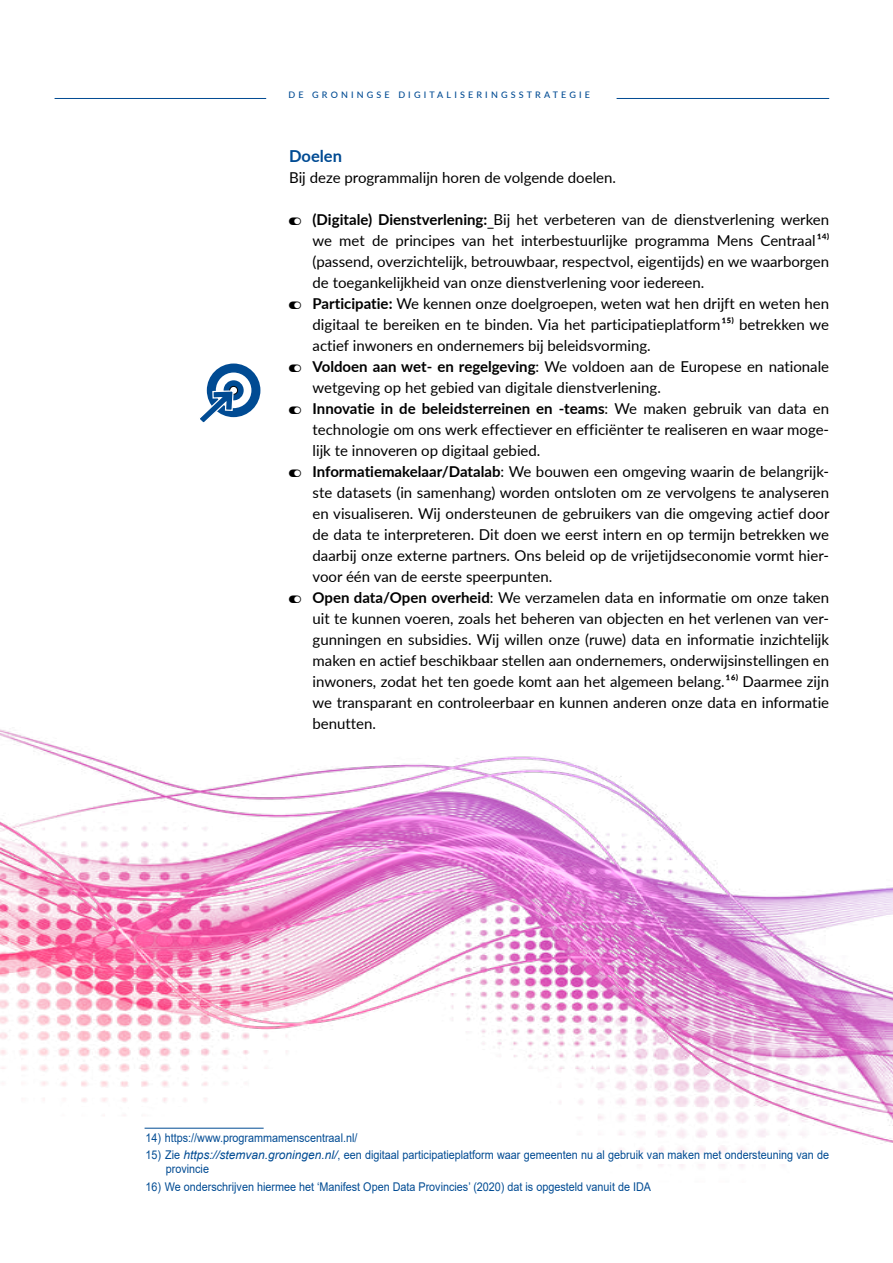
<style>
.page{position:relative;width:893px;height:1263px;background:#fff}
.page>*{position:absolute;margin:0;border:0;box-sizing:border-box;transform-origin:0 0}
._1_1_1{font:700 16.5px "Lato";color:#004b93}
.broodtekst{font:15px/21px "Lato";color:#000;text-align:justify}
.Footnote_text{font:12px/13.5px "Arial";color:#004b93;scale:.9 1}
.t1{font:500 9px "Lato";letter-spacing:.35em;color:#004b93}
.s1{font-weight:700}
.s2{font-weight:600}
.s3{font-style:italic}
</style>
<div class="page">
<div style="left:207px;top:363px;width:53px;height:54px;background:#004b93;border-radius:50%"></div>
<div style="left:216px;top:372px;width:35px;height:36px;background:#fff;border-radius:50%"></div>
<div style="left:224px;top:380px;width:20px;height:20px;background:#004b93;border-radius:50%"></div>
<div style="left:230px;top:386px;width:8px;height:8px;background:#fff;border-radius:50%"></div>
<div style="left:229px;top:386px;width:9px;height:8px;border:1px solid #000;border-radius:50%"></div>
<svg style="left:200px;top:390px;width:34px;height:33px"></svg>
<img style="left:0;top:729px;width:893px;height:438px">
<hr style="left:55px;top:98px;width:211px;height:1px;background:#004b93">
<hr style="left:617px;top:98px;width:212px;height:1px;background:#004b93">
<p class="t1" style="left:288px;top:88px;width:303px">DE GRONINGSE DIGITALISERINGSSTRATEGIE</p>
<h3 class="_1_1_1" style="left:289px;top:144px;width:54px">Doelen</h3>
<p class="broodtekst" style="left:289px;top:166px;width:327px">Bij deze programmalijn horen de volgende doelen.</p>
<p class="broodtekst" style="left:313px;top:208px;width:518px"><span class="s1">(Digitale) Dienstverlening:</span> Bij het verbeteren van de dienstverlening werken we met de principes van het interbestuurlijke programma Mens Centraal <span class="s2">14) </span>(passend, overzichtelijk, betrouwbaar, respectvol, eigentijds) en we waarborgen de toegankelijkheid van onze dienstverlening voor iedereen.</p>
<p class="broodtekst" style="left:313px;top:292px;width:518px"><span class="s1">Participatie:</span> We kennen onze doelgroepen, weten wat hen drijft en weten hen digitaal te bereiken en te binden. Via het participatieplatform <span class="s2">15)</span> betrekken we actief inwoners en ondernemers bij beleidsvorming.</p>
<p class="broodtekst" style="left:313px;top:355px;width:518px"><span class="s1">Voldoen aan wet- en regelgeving</span>: We voldoen aan de Europese en nationale wetgeving op het gebied van digitale dienstverlening.</p>
<p class="broodtekst" style="left:313px;top:397px;width:518px"><span class="s1">Innovatie in de beleidsterreinen en -teams</span>: We maken gebruik van data en technologie om ons werk effectiever en efficiënter te realiseren en waar moge&shy;lijk te innoveren op digitaal gebied.</p>
<p class="broodtekst" style="left:313px;top:460px;width:518px"><span class="s1">Informatiemakelaar/Datalab</span>: We bouwen een omgeving waarin de belangrijk&shy;ste datasets (in samenhang) worden ontsloten om ze vervolgens te analyseren en visualiseren. Wij ondersteunen de gebruikers van die omgeving actief door de data te interpreteren. Dit doen we eerst intern en op termijn betrekken we daarbij onze externe partners. Ons beleid op de vrijetijdseconomie vormt hier&shy;voor één van de eerste speerpunten.</p>
<p class="broodtekst" style="left:313px;top:586px;width:518px"><span class="s1">Open data/Open overheid</span>: We verzamelen data en informatie om onze taken uit te kunnen voeren, zoals het beheren van objecten en het verlenen van ver&shy;gunningen en subsidies. Wij willen onze (ruwe) data en informatie inzichtelijk maken en actief beschikbaar stellen aan ondernemers, onderwijsinstellingen en inwoners, zodat het ten goede komt aan het algemeen belang. <span class="s2">16)</span> Daarmee zijn we transparant en controleerbaar en kunnen anderen onze data en informatie benutten.</p>
<p class="Footnote_text" style="left:145px;top:1131px;width:237px">14) https://www.programmamenscentraal.nl/</p>
<p class="Footnote_text" style="left:166px;top:1148px;width:738px;text-indent:-20px">15) Zie <span class="s3">https://stemvan.groningen.nl/</span>, een digitaal participatieplatform waar gemeenten nu al gebruik van maken met ondersteuning van de provincie</p>
<p class="Footnote_text" style="left:145px;top:1180px;width:563px">16) We onderschrijven hiermee het ‘Manifest Open Data Provincies’ (2020) dat is opgesteld vanuit de IDA</p>
</div>
